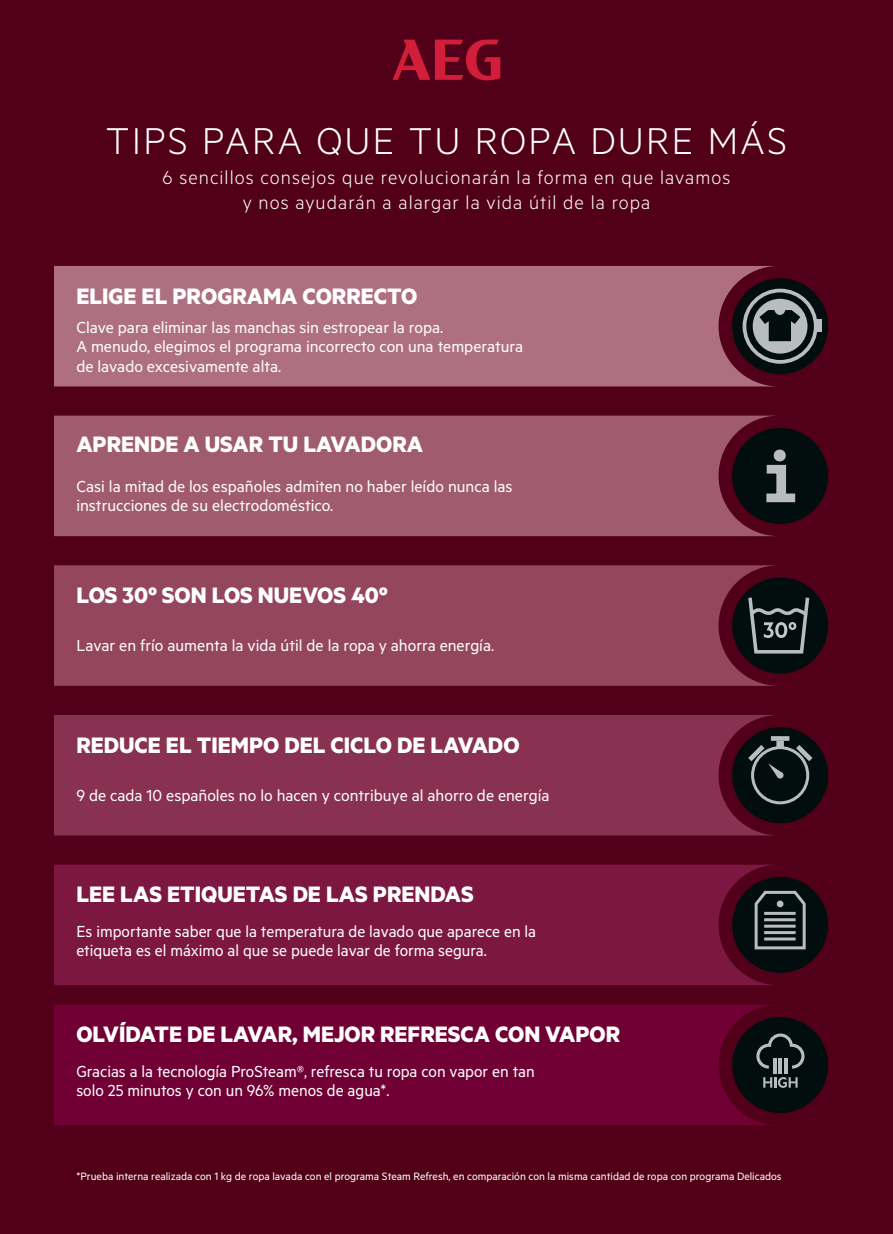
<style>
.page{position:relative;width:893px;height:1234px;background:#fff}
.page>*{position:absolute;margin:0;border:0;box-sizing:border-box;transform-origin:0 0}
.t1{font:300 42px "Metric";letter-spacing:.06em;color:#fff}
.t2{font:700 25.2px "Metric";color:#fff}
.t3{font:300 21px/25.2px "Metric";letter-spacing:.05em;color:#fff;text-align:center}
.t4{font:18px/19.5px "Metric";color:#fff}
.t5{font:12px "Metric";color:#fff}
</style>
<div class="page">
<div style="left:0;top:0;width:893px;height:1233px;background:#520019"></div>
<svg style="left:393px;top:40px;width:107px;height:40px"></svg>
<div style="left:54px;top:266px;width:725px;height:120px;background:#ae7081"></div>
<div style="left:54px;top:415px;width:721px;height:121px;background:#a05b6f"></div>
<div style="left:54px;top:715px;width:725px;height:120px;background:#883150"></div>
<div style="left:54px;top:864px;width:725px;height:120px;background:#7c1741"></div>
<div style="left:54px;top:1005px;width:725px;height:119px;background:#700034"></div>
<div style="left:54px;top:565px;width:725px;height:120px;background:#94465e"></div>
<svg style="left:732px;top:278px;width:96px;height:96px;background:#141e1e"></svg>
<div style="left:732px;top:428px;width:96px;height:96px;background:#020d0d;border-radius:50%"></div>
<div style="left:732px;top:577px;width:96px;height:96px;background:#020d0d;border-radius:50%"></div>
<div style="left:732px;top:727px;width:96px;height:96px;background:#020d0d;border-radius:50%"></div>
<div style="left:732px;top:876px;width:96px;height:96px;background:#020d0d;border-radius:50%"></div>
<div style="left:732px;top:1016px;width:96px;height:96px;background:#020d0d;border-radius:50%"></div>
<svg style="left:766px;top:449px;width:30px;height:54px"></svg>
<svg style="left:748px;top:597px;width:62px;height:57px"></svg>
<div style="left:751px;top:746px;width:58px;height:58px;border:3px solid #b8bdbf;border-radius:50%"></div>
<div style="left:771px;top:736px;width:18px;height:4px;border:3px solid #b8bdbf"></div>
<svg style="left:794px;top:745px;width:19px;height:18px"></svg>
<div style="left:777px;top:771px;width:6px;height:7px;border:3px solid #b8bdbf;border-radius:50%"></div>
<div style="left:776px;top:740px;width:8px;height:7px;background:#b8bdbf"></div>
<svg style="left:748px;top:742px;width:35px;height:35px"></svg>
<svg style="left:754px;top:890px;width:52px;height:60px"></svg>
<div style="left:777px;top:900px;width:6px;height:7px;border:3px solid #b8bdbf;border-radius:50%"></div>
<hr style="left:764px;top:911px;width:32px;height:3px;background:#b8bdbf">
<hr style="left:764px;top:918px;width:32px;height:3px;background:#b8bdbf">
<hr style="left:764px;top:924px;width:32px;height:3px;background:#b8bdbf">
<hr style="left:764px;top:930px;width:32px;height:3px;background:#b8bdbf">
<hr style="left:764px;top:937px;width:32px;height:3px;background:#b8bdbf">
<svg style="left:756px;top:1033px;width:48px;height:35px"></svg>
<hr style="left:773px;top:1057px;width:3px;height:16px;background:#b8bdbf">
<hr style="left:779px;top:1057px;width:3px;height:16px;background:#b8bdbf">
<hr style="left:785px;top:1057px;width:3px;height:16px;background:#b8bdbf">
<svg style="left:763px;top:1077px;width:35px;height:10px"></svg>
<div style="left:743px;top:288px;width:75px;height:75px;border:4px solid #b8bdbf;border-radius:50%"></div>
<svg style="left:753px;top:299px;width:54px;height:54px;background:#676e6f"></svg>
<div style="left:815px;top:319px;width:7px;height:13px;background:#b8bdbf"></div>
<h1 class="t1" style="left:106px;top:116px;width:683px">TIPS PARA QUE TU ROPA DURE MÁS</h1>
<p class="t3" style="left:163px;top:164px;width:569px">6 sencillos consejos que revolucionarán la forma en que lavamos y nos ayudarán a alargar la vida útil de la ropa</p>
<h2 class="t2" style="left:76px;top:280px;width:342px">ELIGE EL PROGRAMA CORRECTO</h2>
<p class="t4" style="left:76px;top:317px;width:448px">Clave para eliminar las manchas sin estropear la ropa.<br>A menudo, elegimos el programa incorrecto con una temperatura de lavado excesivamente alta.</p>
<h2 class="t2" style="left:76px;top:429px;width:348px">APRENDE A USAR TU LAVADORA</h2>
<p class="t4" style="left:76px;top:476px;width:438px">Casi la mitad de los españoles admiten no haber leído nunca las instrucciones de su electrodoméstico.</p>
<h2 class="t2" style="left:76px;top:579px;width:313px">LOS 30º SON LOS NUEVOS 40º</h2>
<p class="t4" style="left:76px;top:635px;width:419px">Lavar en frío aumenta la vida útil de la ropa y ahorra energía.</p>
<h2 class="t2" style="left:76px;top:729px;width:445px">REDUCE EL TIEMPO DEL CICLO DE LAVADO</h2>
<p class="t4" style="left:76px;top:784px;width:475px">9 de cada 10 españoles no lo hacen y contribuye al ahorro de energía</p>
<h2 class="t2" style="left:76px;top:878px;width:399px">LEE LAS ETIQUETAS DE LAS PRENDAS</h2>
<p class="t4" style="left:76px;top:920px;width:461px">Es importante saber que la temperatura de lavado que aparece en la etiqueta es el máximo al que se puede lavar de forma segura.</p>
<h2 class="t2" style="left:76px;top:1018px;width:545px">OLVÍDATE DE LAVAR, MEJOR REFRESCA CON VAPOR</h2>
<p class="t4" style="left:76px;top:1060px;width:460px">Gracias a la tecnología ProSteam®, refresca tu ropa con vapor en tan solo 25 minutos y con un 96% menos de agua*.</p>
<p class="t5" style="left:77px;top:1168px;width:706px">*Prueba interna realizada con 1 kg de ropa lavada con el programa Steam Refresh, en comparación con la misma cantidad de ropa con programa Delicados</p>
</div>
